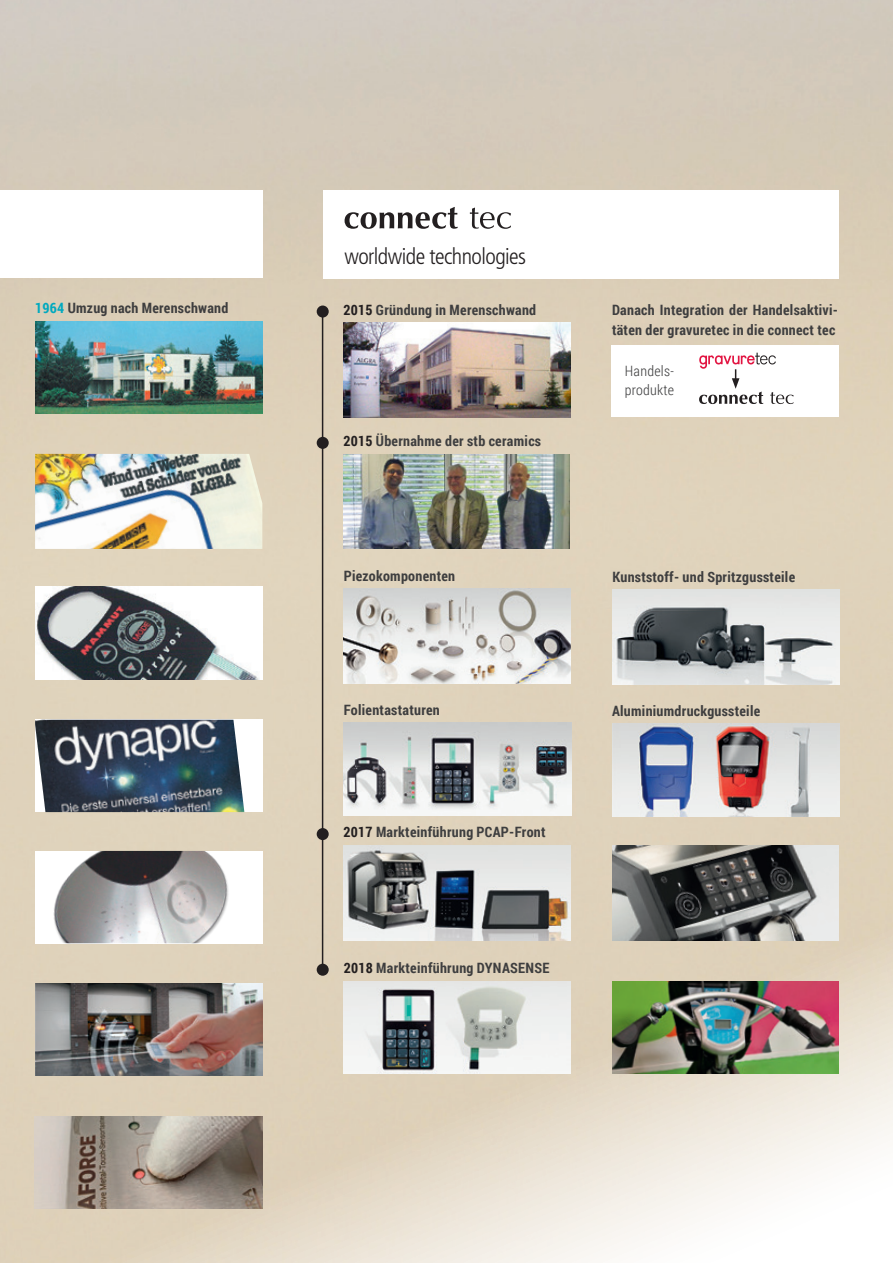
<style>
.page{position:relative;width:893px;height:1263px;background:#fff}
.page>*{position:absolute;margin:0;border:0;box-sizing:border-box;transform-origin:0 0}
.t1{font:50.55px "Iris UPC Bold";color:#231f20}
.t2{font:300 condensed 22.35px "Frutiger LT";letter-spacing:-.025em;color:#231f20}
.t3{font:700 14.25px/19.5px "Roboto Condensed";letter-spacing:.02em;color:#3e3e3f}
.t4{font:300 14.25px/19.5px "Roboto Condensed";letter-spacing:.02em;color:#3e3e3f}
.s1{font-family:"Iris UPC";font-size:53.7px}
.s2{font-family:"Iris UPC";font-size:52.65px}
.s3{color:#00a9bf}
.s4{color:#231f20}
</style>
<div class="page">
<img style="left:0;top:0;width:893px;height:1263px">
<div style="left:0;top:190px;width:262px;height:88px;background:#fff"></div>
<div style="left:323px;top:190px;width:516px;height:88px;background:#fff"></div>
<hr style="left:322px;top:307px;width:1px;height:663px;background:#231f20">
<div style="left:317px;top:305px;width:12px;height:13px;background:#231f20;border-radius:50%"></div>
<div style="left:317px;top:437px;width:12px;height:12px;background:#231f20;border-radius:50%"></div>
<div style="left:317px;top:828px;width:12px;height:12px;background:#231f20;border-radius:50%"></div>
<div style="left:317px;top:964px;width:12px;height:12px;background:#231f20;border-radius:50%"></div>
<img style="left:344px;top:588px;width:227px;height:95px">
<img style="left:343px;top:845px;width:228px;height:95px">
<img style="left:35px;top:454px;width:227px;height:95px">
<img style="left:612px;top:590px;width:227px;height:95px">
<img style="left:612px;top:845px;width:227px;height:95px">
<img style="left:35px;top:321px;width:227px;height:93px">
<img style="left:344px;top:723px;width:227px;height:92px">
<img style="left:35px;top:587px;width:227px;height:92px">
<img style="left:612px;top:724px;width:227px;height:92px">
<img style="left:344px;top:981px;width:226px;height:92px">
<img style="left:612px;top:981px;width:227px;height:92px">
<div style="left:35px;top:720px;width:227px;height:92px;background:#fff"></div>
<img style="left:35px;top:720px;width:209px;height:92px">
<div style="left:35px;top:851px;width:227px;height:92px;background:#fff"></div>
<img style="left:53px;top:851px;width:176px;height:92px">
<img style="left:35px;top:983px;width:227px;height:92px">
<img style="left:35px;top:1116px;width:227px;height:93px">
<img style="left:344px;top:454px;width:226px;height:95px">
<div style="left:612px;top:345px;width:227px;height:72px;background:#fff"></div>
<img style="left:344px;top:323px;width:227px;height:94px">
<svg style="left:699px;top:353px;width:95px;height:51px"></svg>
<h1 class="t1" style="left:343px;top:180px;width:171px">connect <span class="s1">t</span><span class="s2">ec</span></h1>
<h2 class="t2" style="left:344px;top:243px;width:183px">worldwide technologies</h2>
<p class="t3" style="left:35px;top:298px;width:195px"><span class="s3">1964</span> Umzug nach Merenschwand</p>
<p class="t3" style="left:343px;top:300px;width:194px"><span class="s4">2015</span> Gründung in Merenschwand</p>
<p class="t3" style="left:343px;top:431px;width:199px"><span class="s4">2015</span> Übernahme der stb ceramics</p>
<p class="t3" style="left:344px;top:565px;width:113px">Piezokomponenten</p>
<p class="t3" style="left:344px;top:699px;width:98px">Folientastaturen</p>
<p class="t3" style="left:343px;top:822px;width:204px"><span class="s4">2017</span> Markteinführung PCAP-Front</p>
<p class="t3" style="left:344px;top:958px;width:207px"><span class="s4">2018</span> Markteinführung DYNASENSE</p>
<p class="t3" style="left:612px;top:300px;width:228px">Danach Integration der Handelsaktivi&shy;täten der gravuretec in die connect tec</p>
<p class="t4" style="left:625px;top:360px;width:51px">Handels&shy;produkte</p>
<p class="t3" style="left:612px;top:566px;width:184px">Kunststoff- und Spritzgussteile</p>
<p class="t3" style="left:612px;top:700px;width:150px">Aluminiumdruckgussteile</p>
</div>
